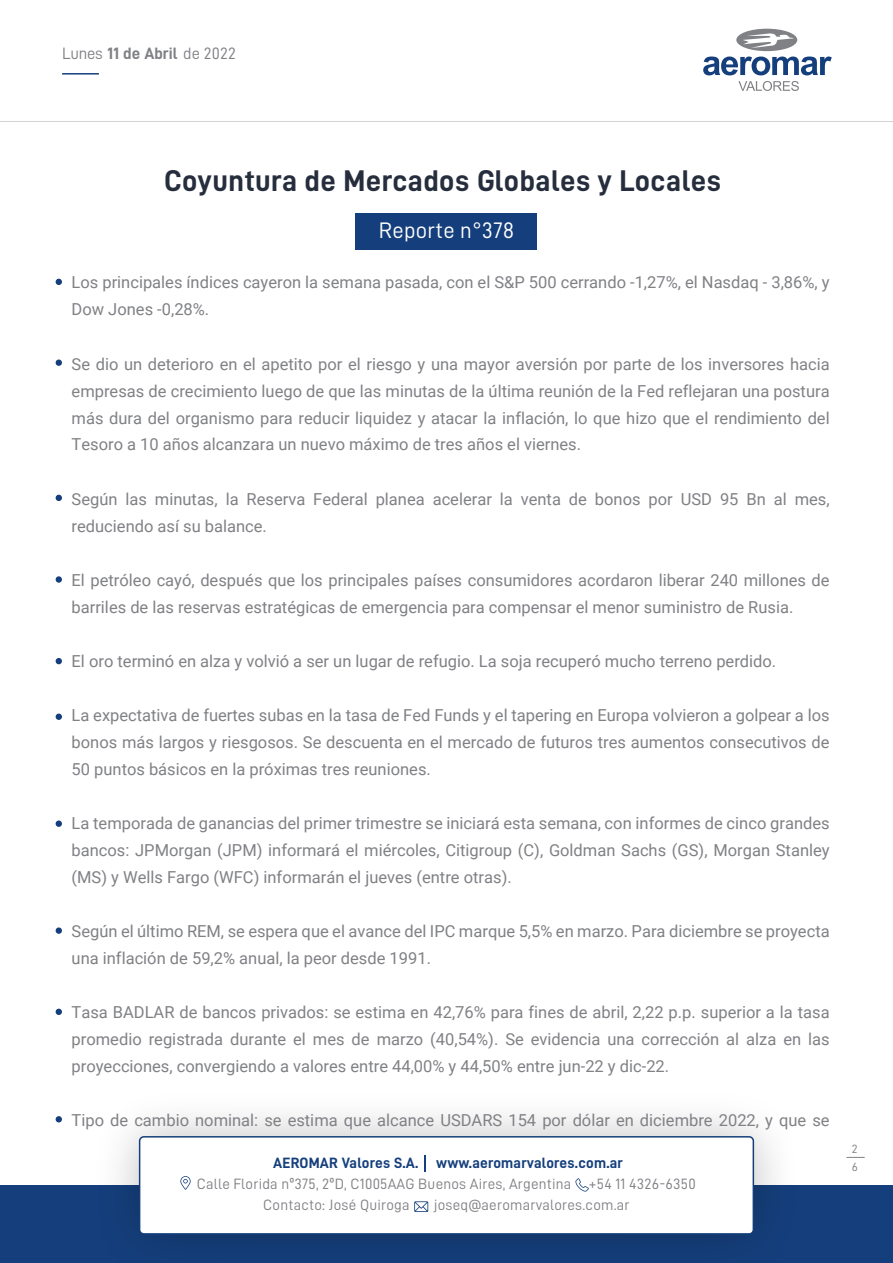
<style>
.page{position:relative;width:893px;height:1263px;background:#fff}
.page>*{position:absolute;margin:0;border:0;box-sizing:border-box;transform-origin:0 0}
.t1{font:30px "D DIN Bold";letter-spacing:.015em;color:#262e3d}
.t2{font:22.5px "D DIN";letter-spacing:.015em;color:#fff}
.t3{font:16.5px/27px "Roboto";color:#808185}
.t4{font:16.5px "D DIN";letter-spacing:-.005em;color:#808185}
.t5{font:15px/21px "D DIN";letter-spacing:.015em;color:#808185}
.t6{font:15px "D DIN Bold";letter-spacing:.015em;color:#153f7c}
.t7{font:12px/18px "D DIN";color:#808185}
.s1{font-family:"D DIN Bold"}
</style>
<div class="page">
<hr style="left:0;top:121px;width:893px;height:1px;background:#808185">
<svg style="left:703px;top:57px;width:129px;height:18px"></svg>
<svg style="left:738px;top:81px;width:61px;height:10px"></svg>
<div style="left:736px;top:29px;width:61px;height:22px;background:#808185;border-radius:50%"></div>
<svg style="left:743px;top:33px;width:51px;height:15px"></svg>
<hr style="left:62px;top:73px;width:37px;height:2px;background:#153f7c">
<div style="left:356px;top:213px;width:181px;height:36px;background:#153f7c"></div>
<div style="left:0;top:1185px;width:893px;height:78px;background:#153f7c"></div>
<div style="left:140px;top:1137px;width:613px;height:97px;background:#fff;border-radius:4px"></div>
<div style="left:139px;top:1136px;width:615px;height:98px;border:2px solid #153f7c;border-radius:4px"></div>
<svg style="left:425px;top:1155px;width:1px;height:17px"></svg>
<svg style="left:414px;top:1201px;width:14px;height:11px"></svg>
<svg style="left:575px;top:1178px;width:14px;height:13px"></svg>
<svg style="left:180px;top:1176px;width:11px;height:14px"></svg>
<svg style="left:56px;top:279px;width:6px;height:6px"></svg>
<div style="left:56px;top:359px;width:6px;height:7px;background:#153f7c;border-radius:50%"></div>
<div style="left:56px;top:713px;width:6px;height:7px;background:#153f7c;border-radius:50%"></div>
<svg style="left:56px;top:1009px;width:6px;height:6px"></svg>
<div style="left:56px;top:927px;width:6px;height:7px;background:#153f7c;border-radius:50%"></div>
<svg style="left:56px;top:658px;width:6px;height:6px"></svg>
<div style="left:56px;top:820px;width:6px;height:7px;background:#153f7c;border-radius:50%"></div>
<svg style="left:846px;top:1157px;width:19px;height:1px"></svg>
<svg style="left:56px;top:495px;width:6px;height:6px"></svg>
<div style="left:56px;top:576px;width:6px;height:7px;background:#153f7c;border-radius:50%"></div>
<svg style="left:56px;top:1116px;width:6px;height:6px"></svg>
<p class="t4" style="left:62px;top:45px;width:175px">Lunes <span class="s1">11 de Abril</span> de 2022</p>
<h1 class="t1" style="left:164px;top:164px;width:558px">Coyuntura de Mercados Globales y Locales</h1>
<h2 class="t2" style="left:379px;top:218px;width:137px">Reporte n°378</h2>
<p class="t3" style="left:72px;top:268px;width:760px">Los principales índices cayeron la semana pasada, con el S&amp;P 500 cerrando -1,27%, el Nasdaq - 3,86%, y<br>Dow Jones -0,28%.</p>
<p class="t3" style="left:72px;top:349px;width:760px;text-align:justify">Se dio un deterioro en el apetito por el riesgo y una mayor aversión por parte de los inversores hacia empresas de crecimiento luego de que las minutas de la última reunión de la Fed reflejaran una postura más dura del organismo para reducir liquidez y atacar la inflación, lo que hizo que el rendimiento del Tesoro a 10 años alcanzara un nuevo máximo de tres años el viernes.</p>
<p class="t3" style="left:72px;top:484px;width:760px">Según las minutas, la Reserva Federal planea acelerar la venta de bonos por USD 95 Bn al mes, reduciendo así su balance.</p>
<p class="t3" style="left:72px;top:565px;width:760px">El petróleo cayó, después que los principales países consumidores acordaron liberar 240 millones de barriles de las reservas estratégicas de emergencia para compensar el menor suministro de Rusia.</p>
<p class="t3" style="left:72px;top:646px;width:706px">El oro terminó en alza y volvió a ser un lugar de refugio. La soja recuperó mucho terreno perdido.</p>
<p class="t3" style="left:72px;top:700px;width:760px;text-align:justify">La expectativa de fuertes subas en la tasa de Fed Funds y el tapering en Europa volvieron a golpear a los bonos más largos y riesgosos. Se descuenta en el mercado de futuros tres aumentos consecutivos de 50 puntos básicos en la próximas tres reuniones.</p>
<p class="t3" style="left:72px;top:808px;width:760px;text-align:justify">La temporada de ganancias del primer trimestre se iniciará esta semana, con informes de cinco grandes bancos: JPMorgan (JPM) informará el miércoles, Citigroup (C), Goldman Sachs (GS), Morgan Stanley (MS) y Wells Fargo (WFC) informarán el jueves (entre otras).</p>
<p class="t3" style="left:72px;top:916px;width:760px">Según el último REM, se espera que el avance del IPC marque 5,5% en marzo. Para diciembre se proyecta una inflación de 59,2% anual, la peor desde 1991.</p>
<p class="t3" style="left:72px;top:997px;width:760px;text-align:justify">Tasa BADLAR de bancos privados: se estima en 42,76% para fines de abril, 2,22 p.p. superior a la tasa promedio registrada durante el mes de marzo (40,54%). Se evidencia una corrección al alza en las proyecciones, convergiendo a valores entre 44,00% y 44,50% entre jun-22 y dic-22.</p>
<p class="t3" style="left:72px;top:1105px;width:760px">Tipo de cambio nominal: se estima que alcance USDARS 154 por dólar en diciembre 2022, y que se</p>
<p class="t6" style="left:273px;top:1154px;width:351px">AEROMAR Valores S.A. www.aeromarvalores.com.ar</p>
<p class="t5" style="left:263px;top:1173px;width:434px;text-indent:-66px">Calle Florida nº375, 2ºD, C1005AAG Buenos Aires, Argentina +54 11 4326-6350<br>Contacto: José Quiroga</p>
<p class="t5" style="left:434px;top:1194px;width:197px">joseq@aeromarvalores.com.ar</p>
<p class="t7" style="left:852px;top:1139px;width:8px">2<br>6</p>
</div>
